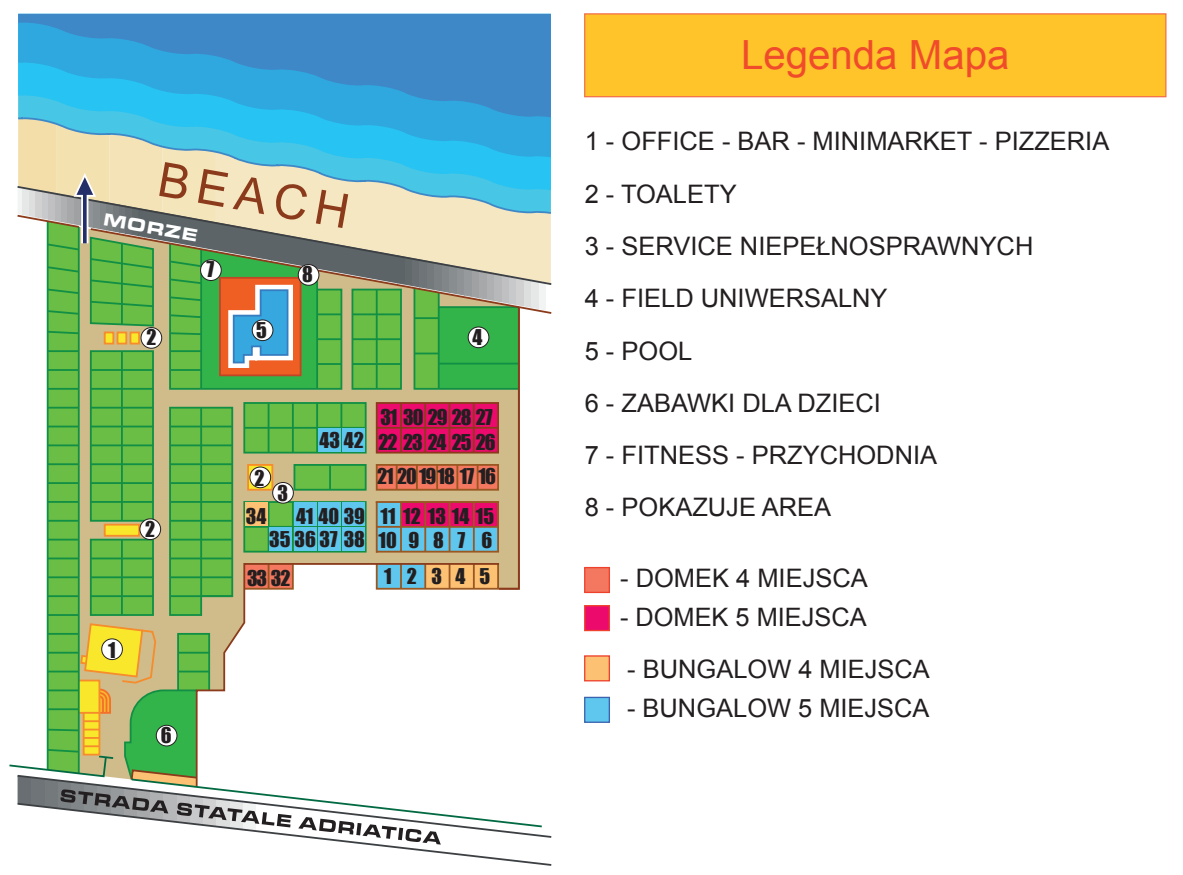
<style>
.page{position:relative;width:1183px;height:875px;background:#fff}
.page>*{position:absolute;margin:0;border:0;box-sizing:border-box;transform-origin:0 0}
.t1{font:47.77px "Arial";color:#8b3b1b}
.t2{font:40.25px "Arial";color:#f04c2b}
.t3{font:25.46px/52.3px "Arial";color:#231f20}
.t4{font:25.38px "Arial";color:#231f20}
.t5{font:20.04px/23.8px "Impact";color:#231f20;text-align:right}
.t6{font:20.04px/34.3px "Impact";letter-spacing:-.05em;color:#231f20}
.t7{font:18.2px "Microgramma D Bold Exte";color:#fff}
.s1{font-size:25.38px}
</style>
<div class="page">
<svg style="left:18px;top:14px;width:533px;height:83px;background:#3895d1"></svg>
<svg style="left:9px;top:97px;width:543px;height:769px"></svg>
<div style="left:141px;top:328px;width:21px;height:20px;background:#fff;border-radius:50%"></div>
<div style="left:141px;top:327px;width:21px;height:22px;border:1px solid #231f20;border-radius:50%"></div>
<div style="left:252px;top:320px;width:21px;height:21px;background:#fff;border-radius:50%"></div>
<div style="left:252px;top:319px;width:21px;height:22px;border:1px solid #231f20;border-radius:50%"></div>
<div style="left:201px;top:260px;width:20px;height:21px;background:#fff;border-radius:50%"></div>
<div style="left:200px;top:259px;width:22px;height:22px;border:1px solid #231f20;border-radius:50%"></div>
<div style="left:298px;top:265px;width:21px;height:20px;background:#fff;border-radius:50%"></div>
<div style="left:298px;top:264px;width:21px;height:22px;border:1px solid #231f20;border-radius:50%"></div>
<div style="left:468px;top:327px;width:21px;height:21px;background:#fff;border-radius:50%"></div>
<div style="left:468px;top:327px;width:21px;height:21px;border:1px solid #231f20;border-radius:50%"></div>
<div style="left:250px;top:467px;width:21px;height:21px;background:#fff;border-radius:50%"></div>
<div style="left:249px;top:467px;width:22px;height:21px;border:1px solid #231f20;border-radius:50%"></div>
<div style="left:273px;top:482px;width:20px;height:21px;background:#fff;border-radius:50%"></div>
<div style="left:272px;top:482px;width:22px;height:22px;border:1px solid #231f20;border-radius:50%"></div>
<div style="left:140px;top:519px;width:21px;height:21px;background:#fff;border-radius:50%"></div>
<div style="left:139px;top:518px;width:22px;height:22px;border:1px solid #231f20;border-radius:50%"></div>
<div style="left:102px;top:639px;width:20px;height:21px;background:#fff;border-radius:50%"></div>
<div style="left:101px;top:638px;width:22px;height:22px;border:1px solid #231f20;border-radius:50%"></div>
<div style="left:156px;top:725px;width:21px;height:21px;background:#fff;border-radius:50%"></div>
<div style="left:156px;top:725px;width:21px;height:21px;border:1px solid #231f20;border-radius:50%"></div>
<hr style="left:456px;top:465px;width:2px;height:25px;background:#995721">
<div style="left:318px;top:503px;width:22px;height:23px;background:#5fc7ee"></div>
<div style="left:342px;top:503px;width:23px;height:23px;background:#5fc7ee"></div>
<div style="left:318px;top:528px;width:22px;height:23px;background:#5fc7ee"></div>
<div style="left:342px;top:528px;width:23px;height:23px;background:#5fc7ee"></div>
<div style="left:269px;top:528px;width:23px;height:23px;background:#5fc7ee"></div>
<div style="left:294px;top:528px;width:22px;height:23px;background:#5fc7ee"></div>
<div style="left:584px;top:13px;width:582px;height:84px;background:#fec429;border:1px solid #f26b48"></div>
<div style="left:294px;top:503px;width:22px;height:23px;background:#5fc7ee"></div>
<div style="left:318px;top:428px;width:22px;height:23px;background:#5fc7ee"></div>
<div style="left:342px;top:428px;width:23px;height:23px;background:#5fc7ee"></div>
<div style="left:245px;top:503px;width:23px;height:23px;background:#fdc173"></div>
<div style="left:584px;top:655px;width:26px;height:26px;background:#fdc173;border:1px solid #ef422e"></div>
<div style="left:584px;top:567px;width:26px;height:26px;background:#f3785f;border:1px solid #ef422e"></div>
<div style="left:584px;top:605px;width:26px;height:26px;background:#ec0a6c;border:1px solid #ef422e"></div>
<div style="left:584px;top:697px;width:26px;height:26px;background:#5fc7ee;border:1px solid #3a64af"></div>
<div style="left:400px;top:501px;width:99px;height:26px;background:#ec0a6c"></div>
<div style="left:377px;top:503px;width:23px;height:23px;background:#5fc7ee"></div>
<div style="left:377px;top:527px;width:121px;height:24px;background:#5fc7ee"></div>
<hr style="left:400px;top:502px;width:2px;height:50px;background:#995721">
<hr style="left:376px;top:502px;width:2px;height:51px;background:#995721">
<hr style="left:473px;top:502px;width:2px;height:50px;background:#995721">
<hr style="left:497px;top:502px;width:2px;height:50px;background:#995721">
<hr style="left:449px;top:502px;width:1px;height:50px;background:#995721">
<hr style="left:424px;top:502px;width:2px;height:50px;background:#995721">
<hr style="left:377px;top:526px;width:121px;height:2px;background:#995721">
<hr style="left:376px;top:501px;width:123px;height:2px;background:#995721">
<hr style="left:377px;top:551px;width:122px;height:2px;background:#995721">
<h1 class="t1" style="left:164px;top:148px;width:195px;rotate:10deg">BEACH</h1>
<p class="t7" style="left:106px;top:207px;width:96px;rotate:10deg">MORZE</p>
<p class="t5" style="left:206px;top:257px;width:9px">7</p>
<p class="t5" style="left:302px;top:262px;width:12px">8</p>
<p class="t5" style="left:146px;top:324px;width:12px">2</p>
<p class="t5" style="left:256px;top:318px;width:12px">5</p>
<p class="t5" style="left:473px;top:325px;width:12px">4</p>
<p class="t5" style="left:145px;top:517px;width:12px">2</p>
<p class="t5" style="left:108px;top:637px;width:9px">1</p>
<p class="t5" style="left:254px;top:466px;width:12px">2</p>
<p class="t5" style="left:278px;top:481px;width:12px">3</p>
<p class="t5" style="left:320px;top:428px;width:46px">43 42</p>
<p class="t5" style="left:269px;top:503px;width:97px">41 40 39<br>35 36 37 38</p>
<p class="t5" style="left:246px;top:503px;width:22px">34</p>
<p class="t5" style="left:247px;top:566px;width:45px">33 32</p>
<p class="t5" style="left:380px;top:405px;width:114px">31 30 29 28 27</p>
<p class="t6" style="left:377px;top:425px;width:120px">22 23 24 25 26<br>21 201918 17 16</p>
<p class="t5" style="left:379px;top:503px;width:117px;line-height:24.7px;text-align:left">11 12 13 14 15<br>10987 6</p>
<p class="t5" style="left:384px;top:564px;width:108px">12345</p>
<p class="t5" style="left:161px;top:723px;width:12px">6</p>
<h2 class="t2" style="left:741px;top:28px;width:270px">Legenda Mapa</h2>
<p class="t3" style="left:585px;top:116px;width:526px">1 - OFFICE - BAR - MINIMARKET - PIZZERIA<br>2 - TOALETY<br>3 - SERVICE NIEPEŁNOSPRAWNYCH<br>4 - FIELD UNIWERSALNY<br>5 - POOL<br>6 - ZABAWKI DLA DZIECI<br>7 - FITNESS - PRZYCHODNIA<br>8 - POKAZUJE AREA</p>
<p class="t3" style="left:620px;top:553px;width:249px">- DOMEK 4 MIEJSCA</p>
<p class="t4" style="left:620px;top:600px;width:248px">- DOMEK 5 MIEJSCA</p>
<p class="t3" style="left:627px;top:643px;width:304px">- BUNGALOW <span class="s1">4 MIEJSCA</span></p>
<p class="t3" style="left:627px;top:683px;width:304px">- BUNGALOW <span class="s1">5 MIEJSCA</span></p>
</div>
